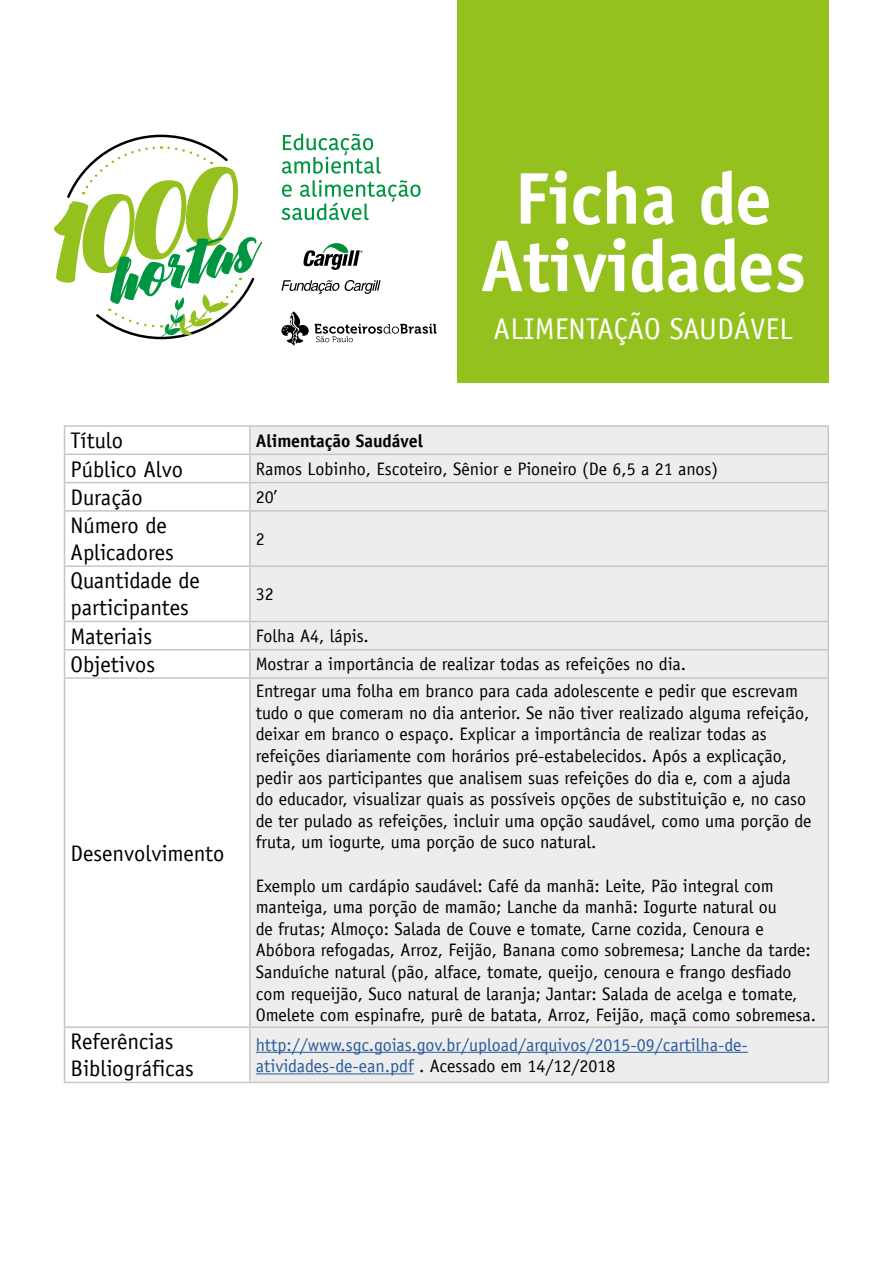
<style>
.page{position:relative;width:893px;height:1263px;background:#fff}
.page>*{position:absolute;margin:0;border:0;box-sizing:border-box;transform-origin:0 0}
.t1{font:700 73.5px/67.5px "Officina Sans LT";color:#fff;text-align:center}
.t2{font:30px "Officina Sans LT";color:#fff}
.t3{font:22.5px/27px "Officina Sans LT";color:#000}
.t4{font:18px/21.6px "Officina Sans LT";color:#000}
.t5{font:18px/21.6px "Officina Sans LT";color:#275b9b}
.t6{font:700 18px "Officina Sans LT";color:#000}
.s1{color:#000}
</style>
<div class="page">
<div style="left:457px;top:0;width:372px;height:383px;background:#95c11f"></div>
<svg style="left:281px;top:311px;width:155px;height:35px"></svg>
<svg style="left:282px;top:134px;width:99px;height:40px"></svg>
<svg style="left:281px;top:180px;width:140px;height:40px"></svg>
<svg style="left:54px;top:135px;width:208px;height:204px"></svg>
<svg style="left:303px;top:243px;width:60px;height:27px"></svg>
<svg style="left:281px;top:280px;width:100px;height:14px"></svg>
<div style="left:251px;top:427px;width:576px;height:655px;background:#ededed"></div>
<hr style="left:64px;top:425px;width:186px;height:2px;background:#c6c6c6">
<hr style="left:250px;top:425px;width:579px;height:2px;background:#c6c6c6">
<hr style="left:249px;top:427px;width:2px;height:26px;background:#c6c6c6">
<hr style="left:827px;top:427px;width:2px;height:26px;background:#c6c6c6">
<hr style="left:64px;top:453px;width:186px;height:2px;background:#c6c6c6">
<hr style="left:250px;top:453px;width:579px;height:2px;background:#c6c6c6">
<hr style="left:249px;top:455px;width:2px;height:27px;background:#c6c6c6">
<hr style="left:827px;top:455px;width:2px;height:27px;background:#c6c6c6">
<hr style="left:64px;top:482px;width:186px;height:1px;background:#c6c6c6">
<svg style="left:64px;top:427px;width:1px;height:83px"></svg>
<hr style="left:250px;top:482px;width:579px;height:1px;background:#c6c6c6">
<hr style="left:249px;top:483px;width:2px;height:27px;background:#c6c6c6">
<hr style="left:827px;top:483px;width:2px;height:27px;background:#c6c6c6">
<hr style="left:64px;top:510px;width:186px;height:2px;background:#c6c6c6">
<hr style="left:64px;top:512px;width:1px;height:53px;background:#c6c6c6">
<hr style="left:250px;top:510px;width:579px;height:2px;background:#c6c6c6">
<hr style="left:249px;top:512px;width:2px;height:53px;background:#c6c6c6">
<hr style="left:827px;top:512px;width:2px;height:53px;background:#c6c6c6">
<hr style="left:64px;top:565px;width:186px;height:2px;background:#c6c6c6">
<hr style="left:64px;top:567px;width:1px;height:54px;background:#c6c6c6">
<hr style="left:250px;top:565px;width:579px;height:2px;background:#c6c6c6">
<hr style="left:249px;top:567px;width:2px;height:54px;background:#c6c6c6">
<hr style="left:827px;top:567px;width:2px;height:54px;background:#c6c6c6">
<hr style="left:64px;top:621px;width:186px;height:1px;background:#c6c6c6">
<hr style="left:250px;top:621px;width:579px;height:1px;background:#c6c6c6">
<hr style="left:249px;top:622px;width:2px;height:27px;background:#c6c6c6">
<hr style="left:827px;top:622px;width:2px;height:27px;background:#c6c6c6">
<hr style="left:64px;top:649px;width:186px;height:1px;background:#c6c6c6">
<svg style="left:64px;top:622px;width:1px;height:55px"></svg>
<hr style="left:250px;top:649px;width:579px;height:1px;background:#c6c6c6">
<hr style="left:249px;top:650px;width:2px;height:27px;background:#c6c6c6">
<hr style="left:827px;top:650px;width:2px;height:27px;background:#c6c6c6">
<hr style="left:64px;top:677px;width:186px;height:2px;background:#c6c6c6">
<hr style="left:64px;top:679px;width:1px;height:347px;background:#c6c6c6">
<hr style="left:250px;top:677px;width:579px;height:2px;background:#c6c6c6">
<hr style="left:249px;top:679px;width:2px;height:347px;background:#c6c6c6">
<hr style="left:827px;top:679px;width:2px;height:347px;background:#c6c6c6">
<hr style="left:64px;top:1026px;width:186px;height:2px;background:#c6c6c6">
<hr style="left:64px;top:1028px;width:1px;height:54px;background:#c6c6c6">
<hr style="left:250px;top:1026px;width:579px;height:2px;background:#c6c6c6">
<hr style="left:249px;top:1028px;width:2px;height:54px;background:#c6c6c6">
<hr style="left:827px;top:1028px;width:2px;height:54px;background:#c6c6c6">
<hr style="left:64px;top:1082px;width:186px;height:1px;background:#c6c6c6">
<hr style="left:250px;top:1082px;width:579px;height:1px;background:#c6c6c6">
<hr style="left:256px;top:1052px;width:492px;height:1px;background:#275b9b">
<hr style="left:256px;top:1073px;width:158px;height:1px;background:#275b9b">
<h1 class="t1" style="left:480px;top:164px;width:327px">Ficha de<br>Atividades</h1>
<h2 class="t2" style="left:494px;top:312px;width:301px">ALIMENTAÇÃO SAUDÁVEL</h2>
<p class="t3" style="left:71px;top:427px;width:54px">Título</p>
<p class="t6" style="left:256px;top:429px;width:169px">Alimentação Saudável</p>
<p class="t3" style="left:71px;top:455px;width:114px">Público Alvo</p>
<p class="t4" style="left:256px;top:458px;width:464px">Ramos Lobinho, Escoteiro, Sênior e Pioneiro (De 6,5 a 21 anos)</p>
<p class="t3" style="left:71px;top:484px;width:74px">Duração</p>
<p class="t4" style="left:256px;top:486px;width:23px">20’</p>
<p class="t3" style="left:71px;top:512px;width:105px">Número de<br>Aplicadores</p>
<p class="t4" style="left:256px;top:528px;width:10px">2</p>
<p class="t3" style="left:71px;top:567px;width:131px">Quantidade de participantes</p>
<p class="t4" style="left:256px;top:583px;width:19px">32</p>
<p class="t3" style="left:71px;top:623px;width:83px">Materiais</p>
<p class="t4" style="left:256px;top:625px;width:115px">Folha A4, lápis.</p>
<p class="t3" style="left:71px;top:651px;width:86px">Objetivos</p>
<p class="t4" style="left:256px;top:653px;width:432px">Mostrar a importância de realizar todas as refeições no dia.</p>
<p class="t3" style="left:71px;top:840px;width:155px">Desenvolvimento</p>
<p class="t4" style="left:256px;top:680px;width:557px">Entregar uma folha em branco para cada adolescente e pedir que escrevam tudo o que comeram no dia anterior. Se não tiver realizado alguma refeição, deixar em branco o espaço. Explicar a importância de realizar todas as refeições diariamente com horários pré-estabelecidos. Após a explicação, pedir aos participantes que analisem suas refeições do dia e, com a ajuda do educador, visualizar quais as possíveis opções de substituição e, no caso de ter pulado as refeições, incluir uma opção saudável, como uma porção de fruta, um iogurte, uma porção de suco natural.</p>
<p class="t4" style="left:256px;top:875px;width:562px">Exemplo um cardápio saudável: Café da manhã: Leite, Pão integral com manteiga, uma porção de mamão; Lanche da manhã: Iogurte natural ou<br>de frutas; Almoço: Salada de Couve e tomate, Carne cozida, Cenoura e Abóbora refogadas, Arroz, Feijão, Banana como sobremesa; Lanche da tarde:<br>Sanduíche natural (pão, alface, tomate, queijo, cenoura e frango desfiado com requeijão, Suco natural de laranja; Jantar: Salada de acelga e tomate, Omelete com espinafre, purê de batata, Arroz, Feijão, maçã como sobremesa.</p>
<p class="t3" style="left:71px;top:1028px;width:125px">Referências<br>Bibliográficas</p>
<p class="t5" style="left:256px;top:1034px;width:494px">http://www.sgc.goias.gov.br/upload/arquivos/2015-09/cartilha-de&shy;atividades-de-ean.pdf <span class="s1">. Acessado em 14/12/2018</span></p>
</div>
